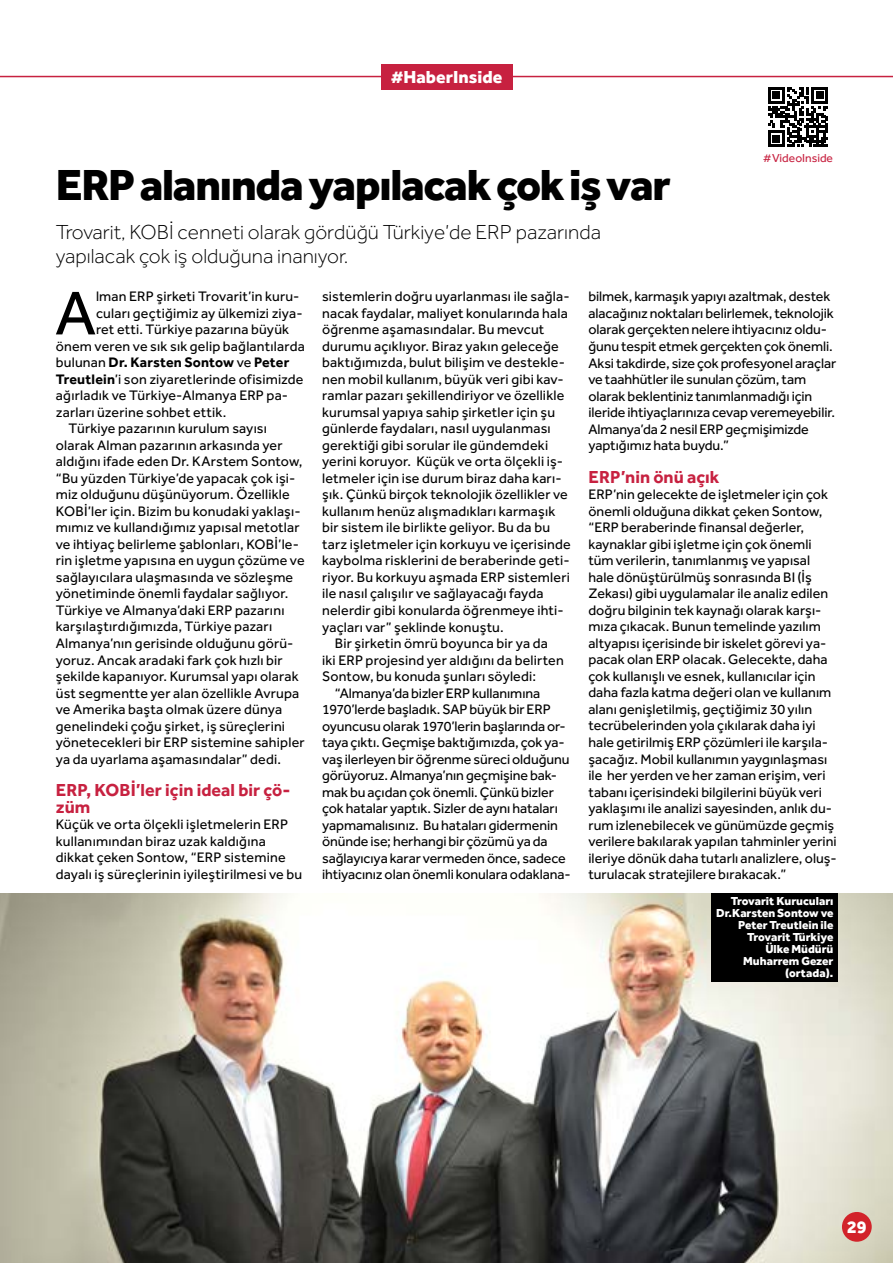
<style>
.page{position:relative;width:893px;height:1263px;background:#fff}
.page>*{position:absolute;margin:0;border:0;box-sizing:border-box;transform-origin:0 0}
.t1{font:63.75px "Effra";color:#000}
.t2{font:800 45px "Effra";letter-spacing:-.03em;color:#000}
.t3{font:300 21px/24px "Effra";color:#000}
.t4{font:700 18px/16.5px "Effra";color:#c72140}
.t5{font:800 18px "Effra";color:#fff}
.t6{font:14.25px/16.5px "Effra";letter-spacing:.005em;color:#000}
.t7{font:700 14.25px "Effra";letter-spacing:.01em;color:#000}
.t8{font:800 12px/12px "Effra";color:#fff;text-align:right}
.t9{font:12px "Effra";color:#c72140}
.s1{font-weight:400}
.s2{font-weight:700}
</style>
<div class="page">
<img style="left:0;top:893px;width:893px;height:370px">
<div style="left:842px;top:1212px;width:30px;height:30px;background:#d2232a;border-radius:50%"></div>
<svg style="left:768px;top:87px;width:60px;height:60px"></svg>
<hr style="left:0;top:76px;width:893px;height:1px;background:#c72140">
<div style="left:381px;top:64px;width:131px;height:25px;background:#c72140"></div>
<div style="left:711px;top:893px;width:127px;height:88px;background:#000"></div>
<p class="t5" style="left:391px;top:65px;width:113px">#HaberInside</p>
<h2 class="t2" style="left:56px;top:157px;width:616px">ERP alanında yapılacak çok iş var</h2>
<h3 class="t3" style="left:56px;top:220px;width:547px">Trovarit, KOBİ cenneti olarak gördüğü Türkiye’de ERP pazarında yapılacak çok iş olduğuna inanıyor.</h3>
<p class="t9" style="left:763px;top:151px;width:72px">#VideoInside</p>
<h1 class="t1" style="left:55px;top:276px;width:42px">A</h1>
<p class="t6" style="left:96px;top:288px;width:205px">lman ERP şirketi Trovarit’in kuru-</p>
<p class="t6" style="left:96px;top:305px;width:208px">cuları geçtiğimiz ay ülkemizi ziya-</p>
<p class="t6" style="left:96px;top:321px;width:195px">ret etti. Türkiye pazarına büyük</p>
<p class="t6" style="left:56px;top:338px;width:250px">önem veren ve sık sık gelip bağlantılarda</p>
<p class="t7" style="left:56px;top:354px;width:235px"><span class="s1">bulunan</span> Dr. Karsten Sontow <span class="s1">ve</span> Peter</p>
<p class="t6" style="left:56px;top:371px;width:249px"><span class="s2">Treutlein</span>’i son ziyaretlerinde ofisimizde</p>
<p class="t6" style="left:56px;top:387px;width:234px">ağırladık ve Türkiye-Almanya ERP pa-</p>
<p class="t6" style="left:56px;top:404px;width:172px">zarları üzerine sohbet ettik.</p>
<p class="t6" style="left:69px;top:420px;width:200px">Türkiye pazarının kurulum sayısı</p>
<p class="t6" style="left:56px;top:437px;width:228px">olarak Alman pazarının arkasında yer</p>
<p class="t6" style="left:56px;top:453px;width:248px">aldığını ifade eden Dr. KArstem Sontow,</p>
<p class="t6" style="left:56px;top:470px;width:241px">“Bu yüzden Türkiye’de yapacak çok işi-</p>
<p class="t6" style="left:56px;top:486px;width:236px">miz olduğunu düşünüyorum. Özellikle</p>
<p class="t6" style="left:56px;top:503px;width:246px">KOBİ’ler için. Bizim bu konudaki yaklaşı-</p>
<p class="t6" style="left:56px;top:519px;width:245px">mımız ve kullandığımız yapısal metotlar</p>
<p class="t6" style="left:56px;top:536px;width:245px">ve ihtiyaç belirleme şablonları, KOBİ’le-</p>
<p class="t6" style="left:56px;top:552px;width:250px">rin işletme yapısına en uygun çözüme ve</p>
<p class="t6" style="left:56px;top:569px;width:239px">sağlayıcılara ulaşmasında ve sözleşme</p>
<p class="t6" style="left:56px;top:585px;width:234px">yönetiminde önemli faydalar sağlıyor.</p>
<p class="t6" style="left:56px;top:602px;width:230px">Türkiye ve Almanya’daki ERP pazarını</p>
<p class="t6" style="left:56px;top:618px;width:218px">karşılaştırdığımızda, Türkiye pazarı</p>
<p class="t6" style="left:56px;top:635px;width:239px">Almanya’nın gerisinde olduğunu görü-</p>
<p class="t6" style="left:56px;top:651px;width:228px">yoruz. Ancak aradaki fark çok hızlı bir</p>
<p class="t6" style="left:56px;top:668px;width:244px">şekilde kapanıyor. Kurumsal yapı olarak</p>
<p class="t6" style="left:56px;top:684px;width:245px">üst segmentte yer alan özellikle Avrupa</p>
<p class="t6" style="left:56px;top:701px;width:228px">ve Amerika başta olmak üzere dünya</p>
<p class="t6" style="left:56px;top:717px;width:231px">genelindeki çoğu şirket, iş süreçlerini</p>
<p class="t6" style="left:56px;top:734px;width:250px">yönetecekleri bir ERP sistemine sahipler</p>
<p class="t6" style="left:56px;top:750px;width:227px">ya da uyarlama aşamasındalar” dedi.</p>
<p class="t4" style="left:56px;top:782px;width:236px">ERP, KOBİ’ler için ideal bir çö&shy;züm</p>
<p class="t6" style="left:56px;top:816px;width:248px">Küçük ve orta ölçekli işletmelerin ERP kullanımından biraz uzak kaldığına dikkat çeken Sontow, “ERP sistemine dayalı iş süreçlerinin iyileştirilmesi ve bu</p>
<p class="t6" style="left:322px;top:288px;width:249px">sistemlerin doğru uyarlanması ile sağla-</p>
<p class="t6" style="left:322px;top:305px;width:247px">nacak faydalar, maliyet konularında hala</p>
<p class="t6" style="left:322px;top:321px;width:224px">öğrenme aşamasındalar. Bu mevcut</p>
<p class="t6" style="left:322px;top:338px;width:238px">durumu açıklıyor. Biraz yakın geleceğe</p>
<p class="t6" style="left:322px;top:354px;width:244px">baktığımızda, bulut bilişim ve destekle-</p>
<p class="t6" style="left:322px;top:371px;width:243px">nen mobil kullanım, büyük veri gibi kav-</p>
<p class="t6" style="left:322px;top:387px;width:244px">ramlar pazarı şekillendiriyor ve özellikle</p>
<p class="t6" style="left:322px;top:404px;width:234px">kurumsal yapıya sahip şirketler için şu</p>
<p class="t6" style="left:322px;top:420px;width:230px">günlerde faydaları, nasıl uygulanması</p>
<p class="t6" style="left:322px;top:437px;width:228px">gerektiği gibi sorular ile gündemdeki</p>
<p class="t6" style="left:322px;top:453px;width:242px">yerini koruyor. Küçük ve orta ölçekli iş-</p>
<p class="t6" style="left:322px;top:470px;width:241px">letmeler için ise durum biraz daha karı-</p>
<p class="t6" style="left:322px;top:486px;width:247px">şık. Çünkü birçok teknolojik özellikler ve</p>
<p class="t6" style="left:322px;top:503px;width:235px">kullanım henüz alışmadıkları karmaşık</p>
<p class="t6" style="left:322px;top:519px;width:229px">bir sistem ile birlikte geliyor. Bu da bu</p>
<p class="t6" style="left:322px;top:536px;width:250px">tarz işletmeler için korkuyu ve içerisinde</p>
<p class="t6" style="left:322px;top:552px;width:249px">kaybolma risklerini de beraberinde geti-</p>
<p class="t6" style="left:322px;top:569px;width:249px">riyor. Bu korkuyu aşmada ERP sistemleri</p>
<p class="t6" style="left:322px;top:585px;width:223px">ile nasıl çalışılır ve sağlayacağı fayda</p>
<p class="t6" style="left:322px;top:602px;width:243px">nelerdir gibi konularda öğrenmeye ihti-</p>
<p class="t6" style="left:322px;top:618px;width:183px">yaçları var” şeklinde konuştu.</p>
<p class="t6" style="left:335px;top:635px;width:214px">Bir şirketin ömrü boyunca bir ya da</p>
<p class="t6" style="left:322px;top:651px;width:243px">iki ERP projesind yer aldığını da belirten</p>
<p class="t6" style="left:322px;top:668px;width:215px">Sontow, bu konuda şunları söyledi:</p>
<p class="t6" style="left:335px;top:684px;width:207px">“Almanya’da bizler ERP kullanımına</p>
<p class="t6" style="left:322px;top:701px;width:230px">1970’lerde başladık. SAP büyük bir ERP</p>
<p class="t6" style="left:322px;top:717px;width:245px">oyuncusu olarak 1970’lerin başlarında or-</p>
<p class="t6" style="left:322px;top:734px;width:244px">taya çıktı. Geçmişe baktığımızda, çok ya-</p>
<p class="t6" style="left:322px;top:750px;width:249px">vaş ilerleyen bir öğrenme süreci olduğunu</p>
<p class="t6" style="left:322px;top:767px;width:236px">görüyoruz. Almanya’nın geçmişine bak-</p>
<p class="t6" style="left:322px;top:783px;width:233px">mak bu açıdan çok önemli. Çünkü bizler</p>
<p class="t6" style="left:322px;top:800px;width:237px">çok hatalar yaptık. Sizler de aynı hataları</p>
<p class="t6" style="left:322px;top:816px;width:237px">yapmamalısınız. Bu hataları gidermenin</p>
<p class="t6" style="left:322px;top:833px;width:227px">önünde ise; herhangi bir çözümü ya da</p>
<p class="t6" style="left:322px;top:849px;width:245px">sağlayıcıya karar vermeden önce, sadece</p>
<p class="t6" style="left:322px;top:866px;width:250px">ihtiyacınız olan önemli konulara odaklana-</p>
<p class="t6" style="left:588px;top:288px;width:249px">bilmek, karmaşık yapıyı azaltmak, destek alacağınız noktaları belirlemek, teknolojik olarak gerçekten nelere ihtiyacınız oldu&shy;ğunu tespit etmek gerçekten çok önemli.<br>Aksi takdirde, size çok profesyonel araçlar ve taahhütler ile sunulan çözüm, tam olarak beklentiniz tanımlanmadığı için ileride ihtiyaçlarınıza cevap veremeyebilir.<br>Almanya’da 2 nesil ERP geçmişimizde yaptığımız hata buydu.”</p>
<p class="t4" style="left:588px;top:468px;width:133px">ERP’nin önü açık</p>
<p class="t6" style="left:588px;top:486px;width:250px">ERP’nin gelecekte de işletmeler için çok önemli olduğuna dikkat çeken Sontow, “ERP beraberinde finansal değerler, kaynaklar gibi işletme için çok önemli tüm verilerin, tanımlanmış ve yapısal hale dönüştürülmüş sonrasında BI (İş Zekası) gibi uygulamalar ile analiz edilen doğru bilginin tek kaynağı olarak karşı&shy;mıza çıkacak. Bunun temelinde yazılım altyapısı içerisinde bir iskelet görevi ya&shy;pacak olan ERP olacak. Gelecekte, daha çok kullanışlı ve esnek, kullanıcılar için daha fazla katma değeri olan ve kullanım alanı genişletilmiş, geçtiğimiz 30 yılın tecrübelerinden yola çıkılarak daha iyi hale getirilmiş ERP çözümleri ile karşıla&shy;şacağız. Mobil kullanımın yaygınlaşması ile her yerden ve her zaman erişim, veri tabanı içerisindeki bilgilerini büyük veri yaklaşımı ile analizi sayesinden, anlık du&shy;rum izlenebilecek ve günümüzde geçmiş verilere bakılarak yapılan tahminler yerini ileriye dönük daha tutarlı analizlere, oluş&shy;turulacak stratejilere bırakacak.”</p>
<p class="t8" style="left:716px;top:895px;width:119px">Trovarit Kurucuları<br>Dr.Karsten Sontow ve<br>Peter Treutlein ile<br>Trovarit Türkiye<br>Ülke Müdürü<br>Muharrem Gezer (ortada).</p>
<p class="t5" style="left:847px;top:1216px;width:21px">29</p>
</div>
